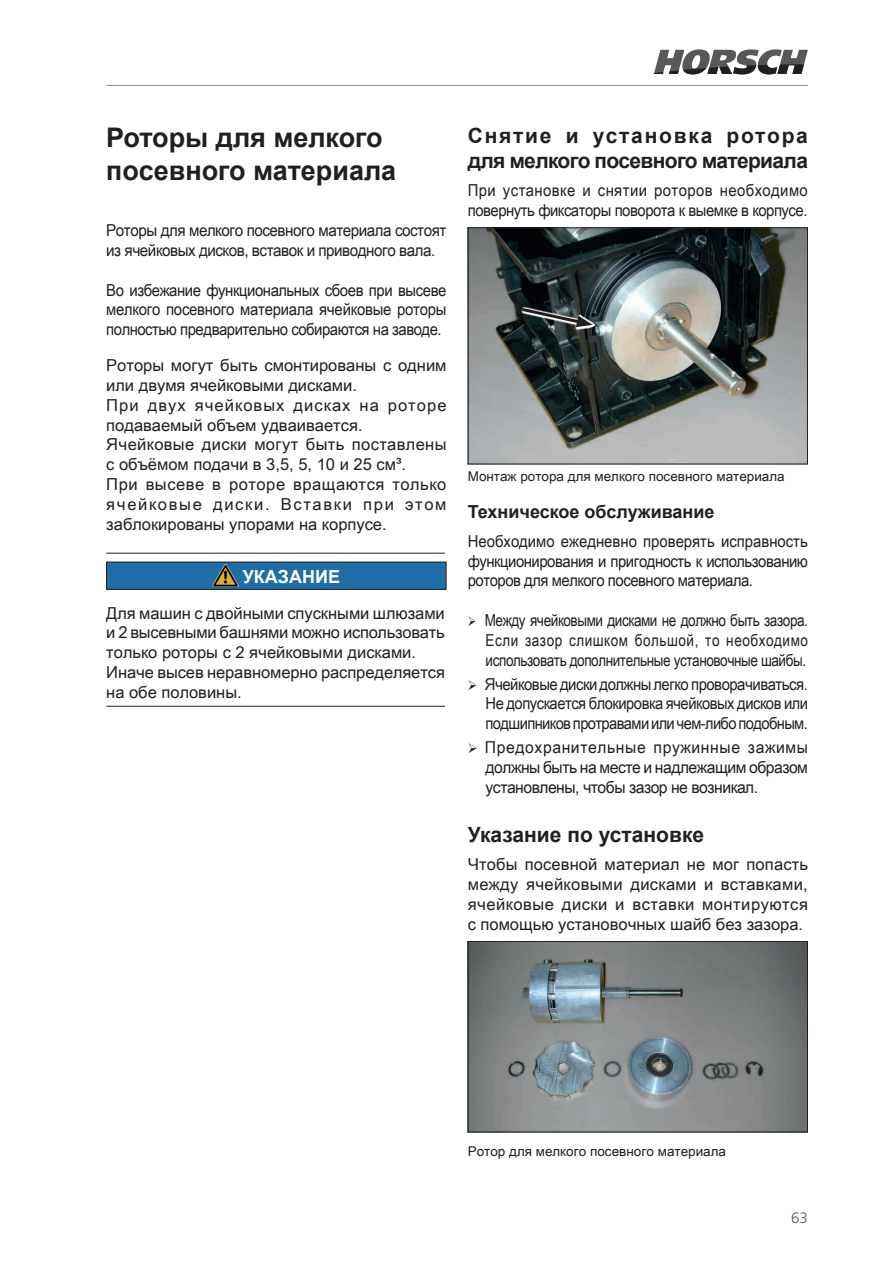
<style>
.page{position:relative;width:893px;height:1263px;background:#fff}
.page>*{position:absolute;margin:0;border:0;box-sizing:border-box;transform-origin:0 0}
.ueberschrift2{font:700 27px/32.4px "Arial";color:#231f20}
.text2{font:700 21px/25.2px "Arial";letter-spacing:-.03em;color:#231f20}
.text2-2{font:700 21px "Arial";color:#231f20}
.text3{font:700 18px "Arial";color:#231f20}
.t1{font:700 18px "Arial";color:#fff}
.text{font:16.5px/19.8px "Arial Unicode MS";letter-spacing:-.005em;color:#231f20;text-align:justify}
.text-2{font:16.5px/19.8px "Arial Unicode MS";letter-spacing:-.005em;color:#231f20;text-align:justify;scale:.9 1}
.text-3{font:16.5px/19.8px "Arial Unicode MS";letter-spacing:-.005em;color:#231f20;text-align:justify;scale:.82 1}
.text-4{font:16.5px/19.8px "Arial Unicode MS";letter-spacing:-.005em;color:#231f20;text-align:justify;scale:.95 1}
.text-5{font:16.5px/19.8px "Arial Unicode MS";letter-spacing:-.03em;color:#231f20;scale:.92 1}
.text-6{font:16.5px/19.8px "Arial Unicode MS";letter-spacing:-.03em;color:#231f20;scale:.9 1}
.text-7{font:16.5px/19.8px "Arial Unicode MS";letter-spacing:.02em;color:#231f20}
.text-8{font:16.5px/19.8px "Arial Unicode MS";letter-spacing:.065em;color:#231f20}
.t2{font:300 15px "Frutiger LT Pro";color:#57585a}
.bild{font:13.5px "Arial Unicode MS";color:#231f20}
.text-9{font:13.5px "Arial Unicode MS";color:#231f20}
</style>
<div class="page">
<hr style="left:106px;top:85px;width:702px;height:1px;background:#8f9191">
<svg style="left:654px;top:49px;width:154px;height:25px"></svg>
<img style="left:470px;top:229px;width:336px;height:233px">
<div style="left:468px;top:227px;width:340px;height:237px;border:1px solid #231f20"></div>
<svg style="left:519px;top:282px;width:76px;height:70px;background:#2a3334"></svg>
<img style="left:470px;top:943px;width:336px;height:187px">
<div style="left:468px;top:941px;width:340px;height:191px;border:1px solid #231f20"></div>
<hr style="left:106px;top:553px;width:339px;height:1px;background:#231f20">
<hr style="left:106px;top:706px;width:339px;height:1px;background:#231f20">
<div style="left:107px;top:562px;width:339px;height:27px;background:#206ea6"></div>
<img style="left:213px;top:564px;width:25px;height:22px">
<div style="left:106px;top:562px;width:340px;height:28px;border:1px solid #231f20"></div>
<p class="ueberschrift2" style="left:106px;top:122px;width:291px">Роторы для мелкого посевного материала</p>
<p class="text-5" style="left:106px;top:220px;width:371px">Роторы для мелкого посевного материала состоят из ячейковых дисков, вставок и приводного вала.</p>
<p class="text-2" style="left:106px;top:280px;width:379px">Во избежание функциональных сбоев при высеве мелкого посевного материала ячейковые роторы полностью предварительно собираются на заводе.</p>
<p class="text" style="left:106px;top:355px;width:342px">Роторы могут быть смонтированы с одним или двумя ячейковыми дисками.</p>
<p class="text-8" style="left:106px;top:395px;width:342px">При двух ячейковых дисках на роторе подаваемый объем удваивается.</p>
<p class="text-7" style="left:106px;top:434px;width:342px">Ячейковые диски могут быть поставлены с объёмом подачи в 3,5, 5, 10 и 25 cм³.</p>
<p class="text" style="left:106px;top:474px;width:342px">При высеве в роторе вращаются только ячейковые диски. Вставки при этом заблокированы упорами на корпусе.</p>
<p class="t1" style="left:243px;top:564px;width:99px">УКАЗАНИЕ</p>
<p class="text" style="left:106px;top:602px;width:340px;text-align:left">Для машин с двойными спускными шлюзами и 2 высевными башнями можно использовать только роторы с 2 ячейковыми дисками.<br>Иначе высев неравномерно распределяется на обе половины.</p>
<p class="text2" style="left:468px;top:123px;width:342px">Снятие и установка ротора для мелкого посевного материала</p>
<p class="text-6" style="left:468px;top:180px;width:379px">При установке и снятии роторов необходимо повернуть фиксаторы поворота к выемке в корпусе.</p>
<p class="bild" style="left:468px;top:466px;width:318px">Монтаж ротора для мелкого посевного материала</p>
<p class="text3" style="left:468px;top:499px;width:248px">Техническое обслуживание</p>
<p class="text-2" style="left:468px;top:531px;width:380px">Необходимо ежедневно проверять исправность функционирования и пригодность к использованию роторов для мелкого посевного материала.</p>
<p class="text-3" style="left:485px;top:610px;width:396px">Между ячейковыми дисками не должно быть зазора.<br>Если зазор слишком большой, то необходимо использовать дополнительные установочные шайбы.</p>
<p class="text-2" style="left:485px;top:673px;width:361px">Ячейковые диски должны легко проворачиваться.<br>Не допускается блокировка ячейковых дисков или подшипников протравами или чем-либо подобным.</p>
<p class="text-4" style="left:485px;top:737px;width:342px">Предохранительные пружинные зажимы должны быть на месте и надлежащим образом установлены, чтобы зазор не возникал.</p>
<p class="text2-2" style="left:468px;top:820px;width:238px">Указание по установке</p>
<p class="text" style="left:468px;top:854px;width:342px">Чтобы посевной материал не мог попасть между ячейковыми дисками и вставками, ячейковые диски и вставки монтируются с помощью установочных шайб без зазора.</p>
<p class="text-9" style="left:468px;top:1141px;width:260px">Ротор для мелкого посевного материала</p>
<p class="t2" style="left:791px;top:1209px;width:18px">63</p>
</div>
